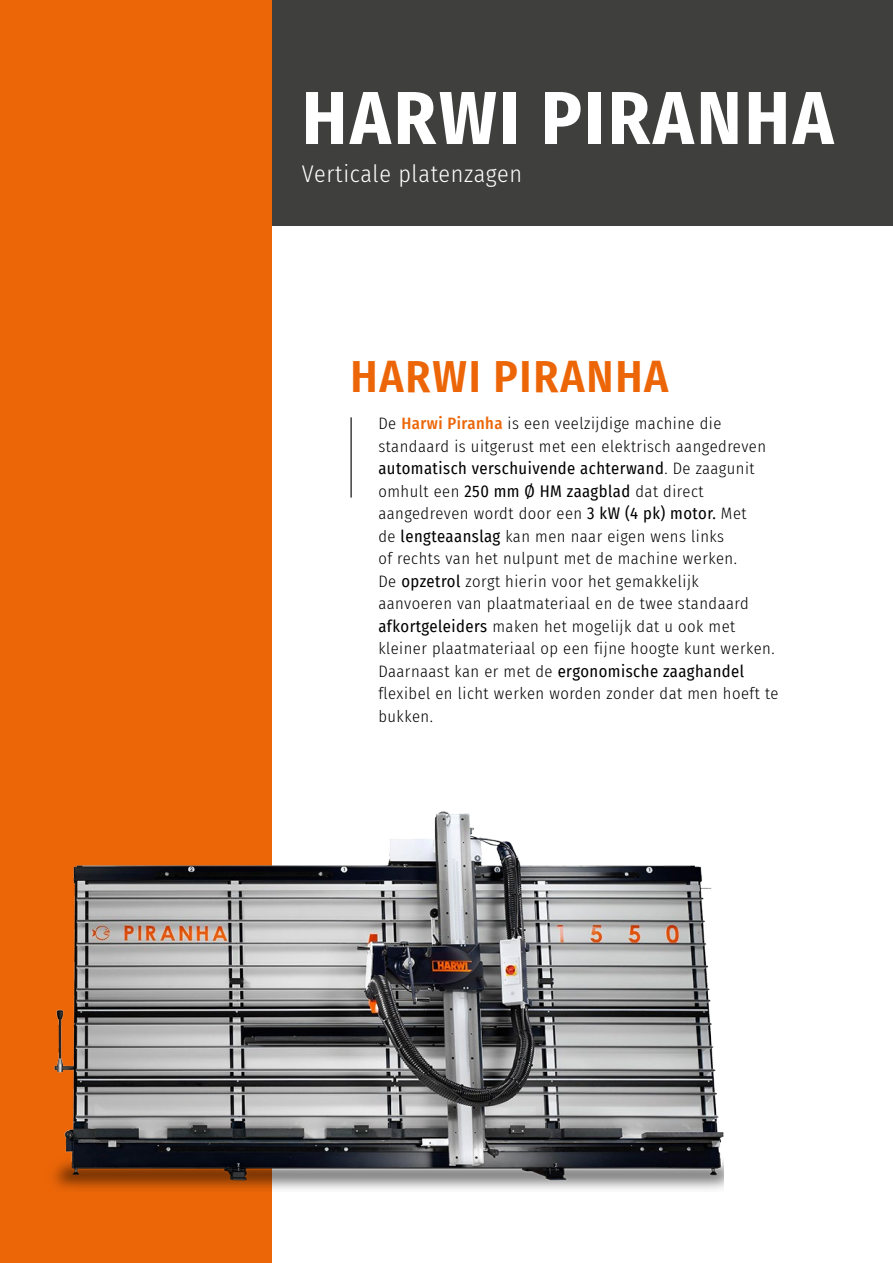
<style>
.page{position:relative;width:893px;height:1263px;background:#fff}
.page>*{position:absolute;margin:0;border:0;box-sizing:border-box;transform-origin:0 0}
.H1_Titelblad{font:700 75px "Fira Sans Condensed";letter-spacing:.04em;color:#fff}
.H2_Hoofdstuk{font:600 45px "Fira Sans Condensed";letter-spacing:.04em;color:#ec6608}
.t1{font:300 24px "Fira Sans Condensed";letter-spacing:.025em;color:#fff}
.t2{font:300 16.5px/22.5px "Fira Sans Condensed";letter-spacing:.03em;color:#000}
.s1{font-weight:500;color:#ec6608}
.s2{font-weight:400}
</style>
<div class="page">
<div style="left:0;top:0;width:893px;height:225px;background:#3f3f3e"></div>
<div style="left:0;top:0;width:272px;height:1263px;background:#ec6608"></div>
<img style="left:53px;top:812px;width:671px;height:378px">
<hr style="left:350px;top:417px;width:2px;height:81px;background:#3f3f3e">
<p class="H1_Titelblad" style="left:302px;top:55px;width:533px">HARWI PIRANHA</p>
<p class="t1" style="left:302px;top:156px;width:222px">Verticale platenzagen</p>
<p class="H2_Hoofdstuk" style="left:350px;top:339px;width:320px">HARWI PIRANHA</p>
<p class="t2" style="left:378px;top:412px;width:402px">De <span class="s1">Harwi Piranha</span> is een veelzijdige machine die standaard is uitgerust met een elektrisch aangedreven <span class="s2">automatisch verschuivende achterwand</span>. De zaagunit omhult een <span class="s2">250 mm Ø HM zaagblad</span> dat direct aangedreven wordt door een <span class="s2">3 kW (4 pk) motor.</span> Met<br>de <span class="s2">lengteaanslag</span> kan men naar eigen wens links<br>of rechts van het nulpunt met de machine werken.<br>De <span class="s2">opzetrol</span> zorgt hierin voor het gemakkelijk<br>aanvoeren van plaatmateriaal en de twee standaard <span class="s2">afkortgeleiders</span> maken het mogelijk dat u ook met kleiner plaatmateriaal op een fijne hoogte kunt werken.<br>Daarnaast kan er met de <span class="s2">ergonomische zaaghandel </span>flexibel en licht werken worden zonder dat men hoeft te bukken.</p>
</div>
